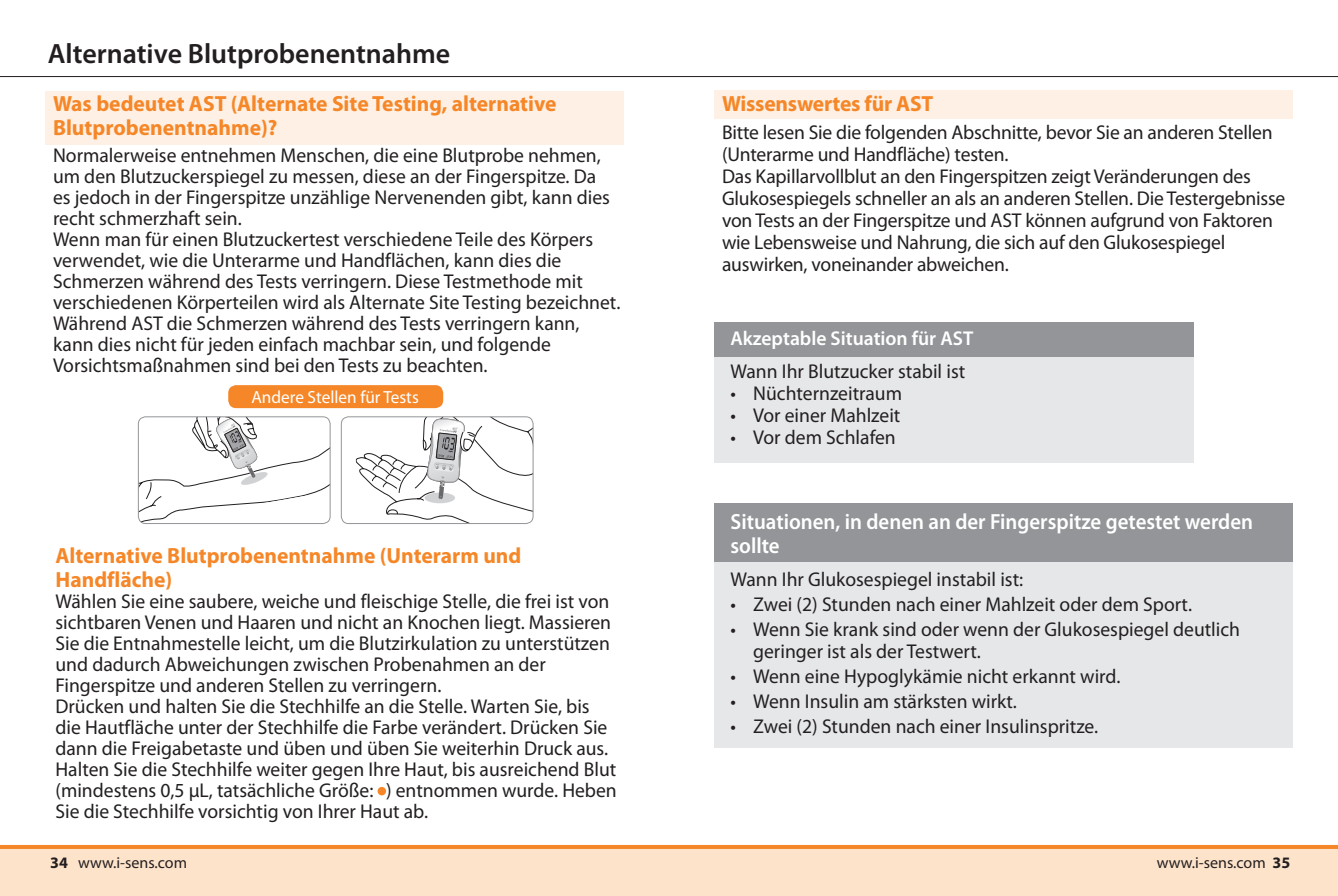
<style>
.page{position:relative;width:1338px;height:896px;background:#fff}
.page>*{position:absolute;margin:0;border:0;box-sizing:border-box;transform-origin:0 0}
.t1{font:600 28px "Myriad Pro";color:#231f20}
.본문{font:700 22px/24px "Myriad Pro";color:#f58728}
.본문-2{font:600 22px/24px "Myriad Pro";color:#fff;scale:.95 1}
.본문-3{font:20px/21px "Myriad Pro";color:#231f20}
.본문-4{font:600 20px "Myriad Pro";color:#fff}
.t2{font:17.6px "Myriad Pro";color:#fff}
.t3{font:16px "Myriad Pro";color:#231f20}
.s1{font-weight:700}
</style>
<div class="page">
<div style="left:0;top:847px;width:669px;height:49px;background:#fee3cb"></div>
<div style="left:669px;top:847px;width:669px;height:49px;background:#fee3cb"></div>
<hr style="left:0;top:845px;width:669px;height:4px;background:#f58728">
<hr style="left:669px;top:845px;width:669px;height:4px;background:#f58728">
<hr style="left:0;top:76px;width:669px;height:1px;background:#231f20">
<hr style="left:669px;top:76px;width:669px;height:1px;background:#231f20">
<div style="left:714px;top:503px;width:579px;height:244px;background:#e6e7e9"></div>
<div style="left:714px;top:503px;width:579px;height:58px;background:#939598"></div>
<div style="left:714px;top:91px;width:579px;height:28px;background:#fef0e4"></div>
<div style="left:714px;top:322px;width:480px;height:141px;background:#e6e7e9"></div>
<div style="left:714px;top:322px;width:480px;height:34px;background:#939598"></div>
<div style="left:45px;top:91px;width:579px;height:54px;background:#fef0e4"></div>
<div style="left:228px;top:385px;width:215px;height:23px;background:#f58728;border-radius:8px"></div>
<svg style="left:356px;top:418px;width:176px;height:104px"></svg>
<div style="left:341px;top:416px;width:193px;height:108px;border:1px solid #939598;border-radius:7px"></div>
<svg style="left:138px;top:418px;width:191px;height:105px"></svg>
<div style="left:138px;top:416px;width:193px;height:108px;border:1px solid #939598;border-radius:7px"></div>
<div style="left:378px;top:787px;width:8px;height:8px;background:#f58728;border-radius:50%"></div>
<p class="t1" style="left:48px;top:36px;width:404px">Alternative Blutprobenentnahme</p>
<p class="본문" style="left:53px;top:91px;width:505px">Was bedeutet AST (Alternate Site Testing, alternative<br>Blutprobenentnahme)?</p>
<p class="본문-3" style="left:53px;top:144px;width:558px">Normalerweise entnehmen Menschen, die eine Blutprobe nehmen, um den Blutzuckerspiegel zu messen, diese an der Fingerspitze. Da es jedoch in der Fingerspitze unzählige Nervenenden gibt, kann dies recht schmerzhaft sein.</p>
<p class="본문-3" style="left:53px;top:228px;width:569px">Wenn man für einen Blutzuckertest verschiedene Teile des Körpers verwendet, wie die Unterarme und Handflächen, kann dies die Schmerzen während des Tests verringern. Diese Testmethode mit verschiedenen Körperteilen wird als Alternate Site Testing bezeichnet.</p>
<p class="본문-3" style="left:53px;top:312px;width:528px">Während AST die Schmerzen während des Tests verringern kann, kann dies nicht für jeden einfach machbar sein, und folgende<br>Vorsichtsmaßnahmen sind bei den Tests zu beachten.</p>
<p class="t2" style="left:251px;top:387px;width:169px">Andere Stellen für Tests</p>
<p class="본문" style="left:55px;top:543px;width:467px">Alternative Blutprobenentnahme (Unterarm und<br>Handfläche)</p>
<p class="본문-3" style="left:55px;top:591px;width:557px">Wählen Sie eine saubere, weiche und fleischige Stelle, die frei ist von sichtbaren Venen und Haaren und nicht an Knochen liegt. Massieren Sie die Entnahmestelle leicht, um die Blutzirkulation zu unterstützen und dadurch Abweichungen zwischen Probenahmen an der Fingerspitze und anderen Stellen zu verringern.</p>
<p class="본문-3" style="left:55px;top:696px;width:563px">Drücken und halten Sie die Stechhilfe an die Stelle. Warten Sie, bis die Hautfläche unter der Stechhilfe die Farbe verändert. Drücken Sie dann die Freigabetaste und üben und üben Sie weiterhin Druck aus.<br>Halten Sie die Stechhilfe weiter gegen Ihre Haut, bis ausreichend Blut (mindestens 0,5 μL, tatsächliche Größe: ) entnommen wurde. Heben Sie die Stechhilfe vorsichtig von Ihrer Haut ab.</p>
<p class="본문" style="left:722px;top:91px;width:213px">Wissenswertes für AST</p>
<p class="본문-3" style="left:722px;top:121px;width:552px;line-height:22px">Bitte lesen Sie die folgenden Abschnitte, bevor Sie an anderen Stellen (Unterarme und Handfläche) testen.</p>
<p class="본문-3" style="left:722px;top:165px;width:565px;line-height:22px">Das Kapillarvollblut an den Fingerspitzen zeigt Veränderungen des Glukosespiegels schneller an als an anderen Stellen. Die Testergebnisse von Tests an der Fingerspitze und AST können aufgrund von Faktoren wie Lebensweise und Nahrung, die sich auf den Glukosespiegel auswirken, voneinander abweichen.</p>
<p class="본문-4" style="left:730px;top:325px;width:244px">Akzeptable Situation für AST</p>
<p class="본문-3" style="left:730px;top:360px;width:236px">Wann Ihr Blutzucker stabil ist</p>
<p class="본문-3" style="left:730px;top:382px;width:173px">• Nüchternzeitraum</p>
<p class="본문-3" style="left:730px;top:404px;width:171px">• Vor einer Mahlzeit</p>
<p class="본문-3" style="left:730px;top:426px;width:167px">• Vor dem Schlafen</p>
<p class="본문-2" style="left:731px;top:509px;width:552px">Situationen, in denen an der Fingerspitze getestet werden sollte</p>
<p class="본문-3" style="left:731px;top:569px;width:294px">Wann Ihr Glukosespiegel instabil ist:</p>
<p class="본문-3" style="left:731px;top:593px;width:463px">• Zwei (2) Stunden nach einer Mahlzeit oder dem Sport.</p>
<p class="본문-3" style="left:753px;top:618px;width:488px;line-height:22px;text-indent:-23px">• Wenn Sie krank sind oder wenn der Glukosespiegel deutlich geringer ist als der Testwert.</p>
<p class="본문-3" style="left:731px;top:665px;width:391px">• Wenn eine Hypoglykämie nicht erkannt wird.</p>
<p class="본문-3" style="left:731px;top:690px;width:288px">• Wenn Insulin am stärksten wirkt.</p>
<p class="본문-3" style="left:731px;top:715px;width:369px">• Zwei (2) Stunden nach einer Insulinspritze.</p>
<p class="t3" style="left:50px;top:853px;width:138px"><span class="s1">34</span> www.i-sens.com</p>
<p class="t3" style="left:1157px;top:853px;width:135px">www.i-sens.com <span class="s1">35</span></p>
</div>
